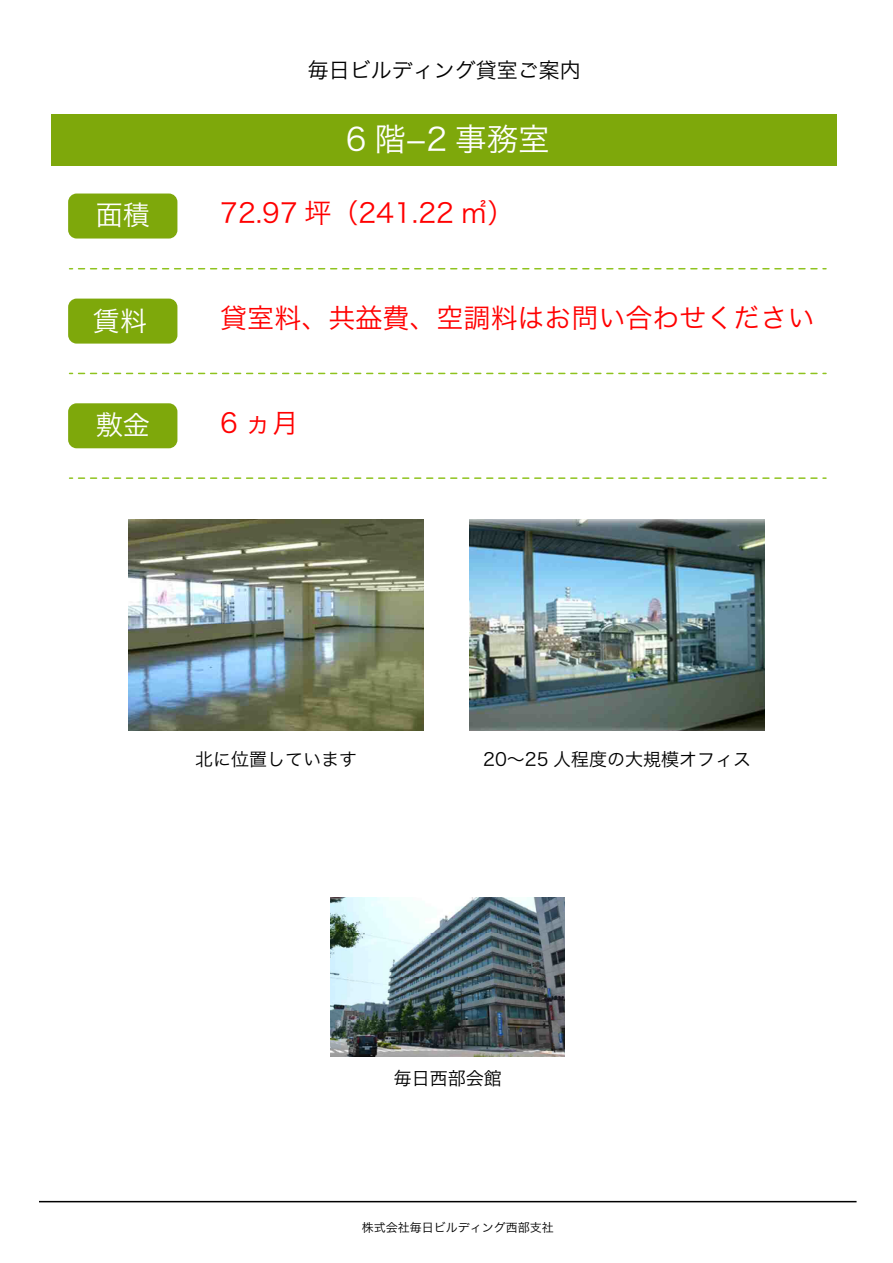
<style>
.page{position:relative;width:893px;height:1263px;background:#fff}
.page>*{position:absolute;margin:0;border:0;box-sizing:border-box;transform-origin:0 0}
.t1{font:31.5px "Hira Kaku Pro N W3";color:#fff}
.t2{font:27px "Hira Kaku Pro N W3";color:#f00}
.t3{font:27px "Hira Kaku Pro W3";color:#fff}
.t4{font:21px "Hira Kaku Pro N W3";color:#000}
.t5{font:18px "Hira Kaku Pro N W3";color:#000}
.t6{font:12px "Hira Kaku Pro N W3";color:#000}
</style>
<div class="page">
<div style="left:51px;top:114px;width:786px;height:52px;background:#7ea80b"></div>
<hr style="left:39px;top:1201px;width:817px;height:1px;background:#000">
<div style="left:68px;top:194px;width:109px;height:44px;background:#7ea80b;border-radius:9px"></div>
<div style="left:68px;top:299px;width:109px;height:45px;background:#7ea80b;border-radius:9px"></div>
<div style="left:68px;top:403px;width:109px;height:45px;background:#7ea80b;border-radius:9px"></div>
<svg style="left:79px;top:268px;width:747px;height:1px"></svg>
<svg style="left:79px;top:373px;width:747px;height:1px"></svg>
<svg style="left:79px;top:477px;width:747px;height:2px"></svg>
<img style="left:470px;top:520px;width:295px;height:210px">
<img style="left:128px;top:520px;width:296px;height:210px">
<img style="left:331px;top:897px;width:234px;height:159px">
<p class="t4" style="left:308px;top:51px;width:274px">毎日ビルディング貸室ご案内</p>
<p class="t1" style="left:346px;top:111px;width:205px">6 階-2 事務室</p>
<p class="t3" style="left:96px;top:191px;width:55px">面積</p>
<p class="t2" style="left:220px;top:189px;width:296px">72.97 坪（241.22 ㎡）</p>
<p class="t3" style="left:93px;top:297px;width:55px">賃料</p>
<p class="t2" style="left:220px;top:294px;width:595px">貸室料、共益費、空調料はお問い合わせください</p>
<p class="t3" style="left:96px;top:401px;width:55px">敷金</p>
<p class="t2" style="left:220px;top:398px;width:80px">6 ヵ月</p>
<p class="t5" style="left:195px;top:744px;width:163px">北に位置しています</p>
<p class="t5" style="left:483px;top:744px;width:269px">20～25 人程度の大規模オフィス</p>
<p class="t5" style="left:394px;top:1063px;width:109px">毎日西部会館</p>
<p class="t6" style="left:362px;top:1216px;width:194px">株式会社毎日ビルディング西部支社</p>
</div>
